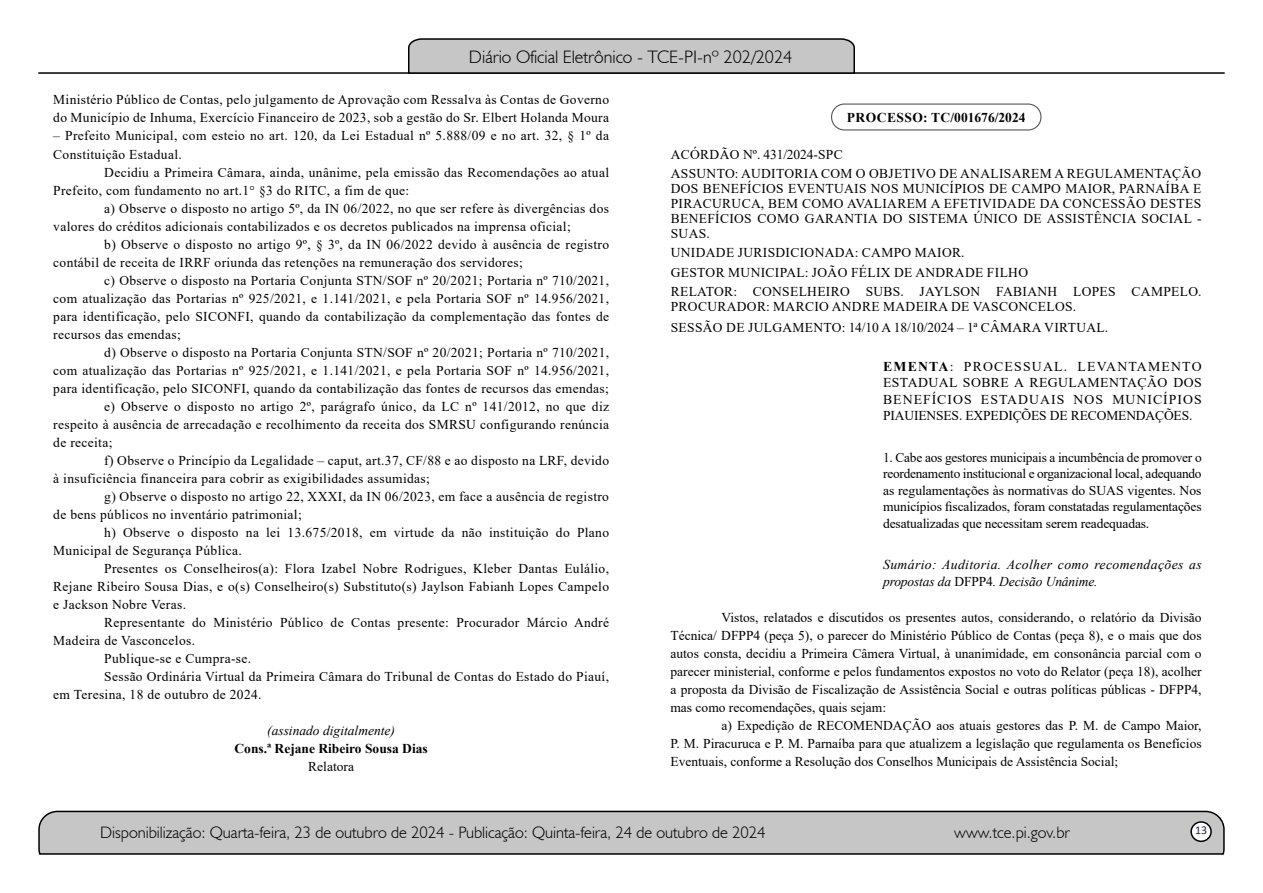
<style>
.page{position:relative;width:1263px;height:893px;background:#fff}
.page>*{position:absolute;margin:0;border:0;box-sizing:border-box;transform-origin:0 0}
.t1{font:300 18px "Humanist 521 BT";color:#000}
.t2{font:300 16.5px "Humanist 521 BT";color:#000}
.t3{font:13.5px/18px "Times New Roman";letter-spacing:.025em;color:#000}
.t4{font:italic 13.5px/16.5px "Times New Roman";letter-spacing:.025em;color:#000}
.t5{font:700 13.5px "Times New Roman";color:#000}
.t6{font:700 13.5px "Times New Roman";letter-spacing:.02em;color:#000}
.t7{font:italic 13.5px "Times New Roman";color:#000}
.t8{font:13.5px "Times New Roman";color:#000}
.t9{font:12px "Calibri";color:#212d4c}
.s1{font-weight:700}
.s2{font-style:normal}
</style>
<div class="page">
<svg style="left:38px;top:810px;width:1187px;height:45px"></svg>
<div style="left:1191px;top:822px;width:20px;height:19px;background:#fff;border-radius:50%"></div>
<div style="left:1190px;top:821px;width:22px;height:21px;border:2px solid #000;border-radius:50%"></div>
<hr style="left:38px;top:72px;width:1187px;height:2px;background:#000">
<svg style="left:407px;top:38px;width:449px;height:36px"></svg>
<div style="left:831px;top:104px;width:210px;height:27px;border:1px solid #575756;border-radius:13px"></div>
<h1 class="t1" style="left:469px;top:46px;width:325px">Diário Oficial Eletrônico - TCE-PI-nº 202/2024</h1>
<p class="t3" style="left:53px;top:90px;width:557px">Ministério Público de Contas, pelo julgamento de Aprovação com Ressalva às Contas de Governo do Município de Inhuma, Exercício Financeiro de 2023, sob a gestão do Sr. Elbert Holanda Moura</p>
<p class="t3" style="left:53px;top:126px;width:557px">– Prefeito Municipal, com esteio no art. 120, da Lei Estadual nº 5.888/09 e no art. 32, § 1º da<br>Constituição Estadual.</p>
<p class="t3" style="left:53px;top:163px;width:557px;text-indent:51px">Decidiu a Primeira Câmara, ainda, unânime, pela emissão das Recomendações ao atual<br>Prefeito, com fundamento no art.1° §3 do RITC, a fim de que:</p>
<p class="t3" style="left:53px;top:199px;width:557px;text-indent:51px">a) Observe o disposto no artigo 5º, da IN 06/2022, no que ser refere às divergências dos valores do créditos adicionais contabilizados e os decretos publicados na imprensa oficial;</p>
<p class="t3" style="left:53px;top:235px;width:557px;text-indent:51px">b) Observe o disposto no artigo 9º, § 3º, da IN 06/2022 devido à ausência de registro contábil de receita de IRRF oriunda das retenções na remuneração dos servidores;</p>
<p class="t3" style="left:53px;top:271px;width:557px;text-align:justify;text-indent:51px">c) Observe o disposto na Portaria Conjunta STN/SOF nº 20/2021; Portaria nº 710/2021, com atualização das Portarias nº 925/2021, e 1.141/2021, e pela Portaria SOF nº 14.956/2021, para identificação, pelo SICONFI, quando da contabilização da complementação das fontes de recursos das emendas;</p>
<p class="t3" style="left:104px;top:343px;width:506px">d) Observe o disposto na Portaria Conjunta STN/SOF nº 20/2021; Portaria nº 710/2021,</p>
<p class="t3" style="left:53px;top:361px;width:557px">com atualização das Portarias nº 925/2021, e 1.141/2021, e pela Portaria SOF nº 14.956/2021,</p>
<p class="t3" style="left:53px;top:379px;width:557px">para identificação, pelo SICONFI, quando da contabilização das fontes de recursos das emendas;</p>
<p class="t3" style="left:104px;top:397px;width:506px">e) Observe o disposto no artigo 2º, parágrafo único, da LC nº 141/2012, no que diz</p>
<p class="t3" style="left:53px;top:415px;width:557px">respeito à ausência de arrecadação e recolhimento da receita dos SMRSU configurando renúncia</p>
<p class="t3" style="left:53px;top:433px;width:61px">de receita;</p>
<p class="t3" style="left:104px;top:451px;width:506px">f) Observe o Princípio da Legalidade – caput, art.37, CF/88 e ao disposto na LRF, devido</p>
<p class="t3" style="left:53px;top:469px;width:378px">à insuficiência financeira para cobrir as exigibilidades assumidas;</p>
<p class="t3" style="left:104px;top:487px;width:506px">g) Observe o disposto no artigo 22, XXXI, da IN 06/2023, em face a ausência de registro</p>
<p class="t3" style="left:53px;top:505px;width:250px">de bens públicos no inventário patrimonial;</p>
<p class="t3" style="left:104px;top:523px;width:506px">h) Observe o disposto na lei 13.675/2018, em virtude da não instituição do Plano</p>
<p class="t3" style="left:53px;top:541px;width:190px">Municipal de Segurança Pública.</p>
<p class="t3" style="left:104px;top:559px;width:506px">Presentes os Conselheiros(a): Flora Izabel Nobre Rodrigues, Kleber Dantas Eulálio,</p>
<p class="t3" style="left:53px;top:577px;width:557px">Rejane Ribeiro Sousa Dias, e o(s) Conselheiro(s) Substituto(s) Jaylson Fabianh Lopes Campelo</p>
<p class="t3" style="left:53px;top:595px;width:134px">e Jackson Nobre Veras.</p>
<p class="t3" style="left:104px;top:613px;width:506px">Representante do Ministério Público de Contas presente: Procurador Márcio André</p>
<p class="t3" style="left:53px;top:631px;width:143px">Madeira de Vasconcelos.</p>
<p class="t3" style="left:104px;top:649px;width:148px">Publique-se e Cumpra-se.</p>
<p class="t3" style="left:104px;top:667px;width:506px">Sessão Ordinária Virtual da Primeira Câmara do Tribunal de Contas do Estado do Piauí,</p>
<p class="t3" style="left:53px;top:685px;width:210px">em Teresina, 18 de outubro de 2024.</p>
<p class="t7" style="left:267px;top:721px;width:129px">(assinado digitalmente)</p>
<p class="t5" style="left:235px;top:738px;width:195px">Cons.ª Rejane Ribeiro Sousa Dias</p>
<p class="t8" style="left:308px;top:756px;width:47px">Relatora</p>
<p class="t6" style="left:847px;top:107px;width:180px">PROCESSO: TC/001676/2024</p>
<p class="t3" style="left:671px;top:144px;width:532px;line-height:19.2px">ACÓRDÃO Nº. 431/2024-SPC<br>ASSUNTO: AUDITORIA COM O OBJETIVO DE ANALISAREM A REGULAMENTAÇÃO</p>
<p class="t3" style="left:671px;top:181px;width:532px;line-height:15px;text-align:justify">DOS BENEFÍCIOS EVENTUAIS NOS MUNICÍPIOS DE CAMPO MAIOR, PARNAÍBA E PIRACURUCA, BEM COMO AVALIAREM A EFETIVIDADE DA CONCESSÃO DESTES BENEFÍCIOS COMO GARANTIA DO SISTEMA ÚNICO DE ASSISTÊNCIA SOCIAL - SUAS.</p>
<p class="t3" style="left:671px;top:243px;width:532px;line-height:19.2px">UNIDADE JURISDICIONADA: CAMPO MAIOR.<br>GESTOR MUNICIPAL: JOÃO FÉLIX DE ANDRADE FILHO<br>RELATOR: CONSELHEIRO SUBS. JAYLSON FABIANH LOPES CAMPELO.</p>
<p class="t3" style="left:671px;top:296px;width:439px;line-height:20.7px">PROCURADOR: MARCIO ANDRE MADEIRA DE VASCONCELOS.<br>SESSÃO DE JULGAMENTO: 14/10 A 18/10/2024 – 1ª CÂMARA VIRTUAL.</p>
<p class="t3" style="left:883px;top:357px;width:320px;line-height:16.5px;text-align:justify"><span class="s1">EMENTA</span>: PROCESSUAL. LEVANTAMENTO ESTADUAL SOBRE A REGULAMENTAÇÃO DOS BENEFÍCIOS ESTADUAIS NOS MUNICÍPIOS PIAUIENSES. EXPEDIÇÕES DE RECOMENDAÇÕES.</p>
<p class="t3" style="left:883px;top:448px;width:320px;line-height:16.5px;text-align:justify">1. Cabe aos gestores municipais a incumbência de promover o reordenamento institucional e organizacional local, adequando as regulamentações às normativas do SUAS vigentes. Nos municípios fiscalizados, foram constatadas regulamentações desatualizadas que necessitam serem readequadas.</p>
<p class="t4" style="left:883px;top:556px;width:320px">Sumário: Auditoria. Acolher como recomendações as propostas da <span class="s2">DFPP4</span>. Decisão Unânime.</p>
<p class="t3" style="left:670px;top:608px;width:533px;text-align:justify;text-indent:51px">Vistos, relatados e discutidos os presentes autos, considerando, o relatório da Divisão Técnica/ DFPP4 (peça 5), o parecer do Ministério Público de Contas (peça 8), e o mais que dos autos consta, decidiu a Primeira Câmera Virtual, à unanimidade, em consonância parcial com o parecer ministerial, conforme e pelos fundamentos expostos no voto do Relator (peça 18), acolher a proposta da Divisão de Fiscalização de Assistência Social e outras políticas públicas - DFPP4, mas como recomendações, quais sejam:</p>
<p class="t3" style="left:670px;top:716px;width:533px;text-align:justify;text-indent:51px">a) Expedição de RECOMENDAÇÃO aos atuais gestores das P. M. de Campo Maior, P. M. Piracuruca e P. M. Parnaíba para que atualizem a legislação que regulamenta os Benefícios Eventuais, conforme a Resolução dos Conselhos Municipais de Assistência Social;</p>
<p class="t2" style="left:100px;top:822px;width:667px">Disponibilização: Quarta-feira, 23 de outubro de 2024 - Publicação: Quinta-feira, 24 de outubro de 2024</p>
<p class="t2" style="left:954px;top:822px;width:117px">www.tce.pi.gov.br</p>
<p class="t9" style="left:1195px;top:821px;width:14px">13</p>
</div>
